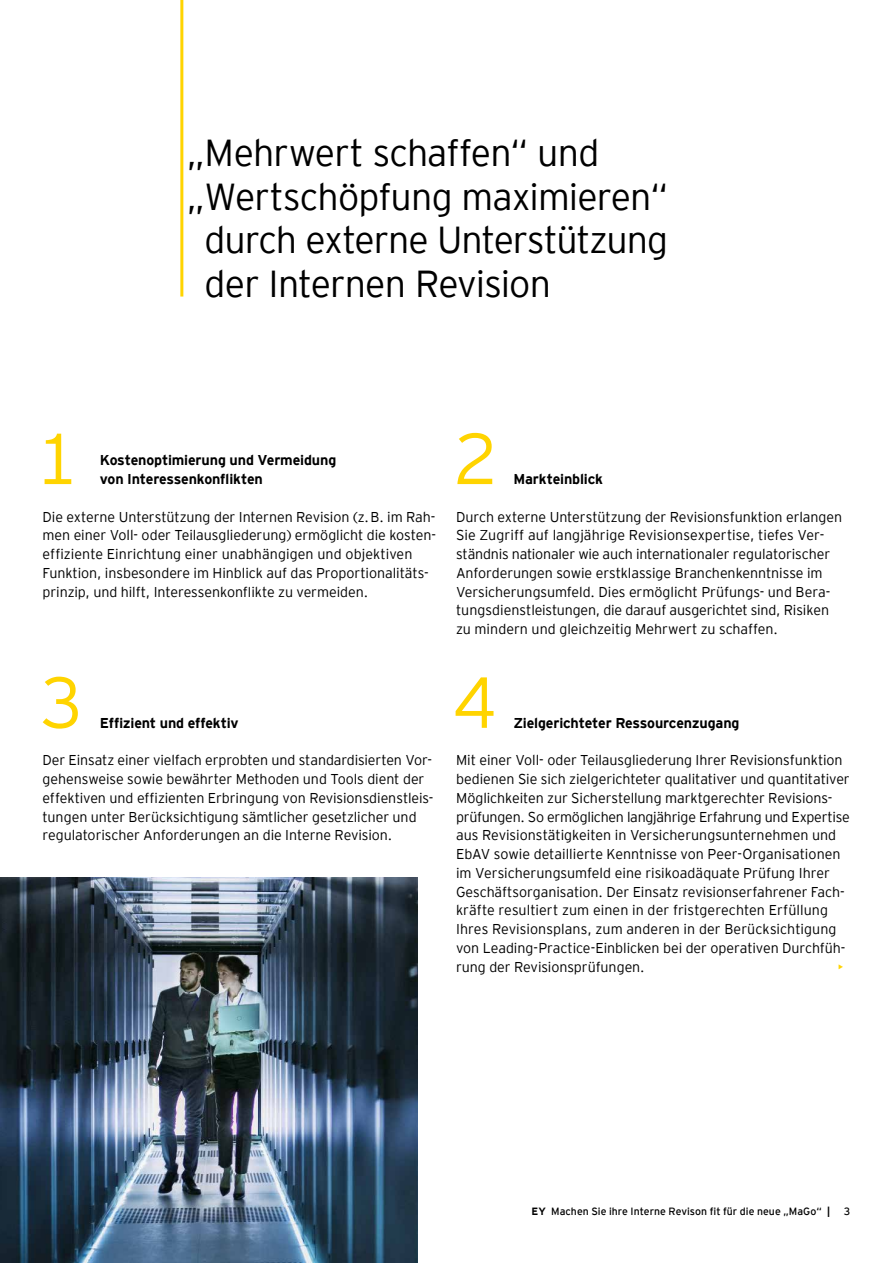
<style>
.page{position:relative;width:893px;height:1263px;background:#fff}
.page>*{position:absolute;margin:0;border:0;box-sizing:border-box;transform-origin:0 0}
.t1{font:300 72px "EY Interstate";color:#ffd400}
.t2{font:300 37.5px "EY Interstate";letter-spacing:-.025em;color:#000}
.t3{font:300 14.25px/18.8px "EY Interstate";letter-spacing:-.005em;color:#000}
.t4{font:700 14.25px/18.8px "EY Interstate";letter-spacing:-.01em;color:#000}
.t5{font:300 14.25px "EY Interstate";color:#ffd400}
.t6{font:10.5px "EY Interstate";letter-spacing:.005em;color:#000}
.s1{font-weight:700}
</style>
<div class="page">
<img style="left:0;top:878px;width:418px;height:385px">
<hr style="left:180px;top:0;width:3px;height:297px;background:#ffd400">
<h2 class="t2" style="left:187px;top:126px;width:414px">„Mehrwert schaffen“ und</h2>
<h2 class="t2" style="left:187px;top:170px;width:483px">„Wertschöpfung maximieren“</h2>
<h2 class="t2" style="left:205px;top:213px;width:465px">durch externe Unterstützung</h2>
<h2 class="t2" style="left:205px;top:257px;width:348px">der Internen Revision</h2>
<h1 class="t1" style="left:35px;top:407px;width:46px">1</h1>
<p class="t4" style="left:100px;top:450px;width:238px">Kostenoptimierung und Vermeidung von Interessenkonflikten</p>
<h1 class="t1" style="left:453px;top:407px;width:46px">2</h1>
<p class="t4" style="left:513px;top:469px;width:91px">Markteinblick</p>
<p class="t3" style="left:43px;top:506px;width:395px">Die externe Unterstützung der Internen Revision (z.B. im Rah&shy;men einer Voll- oder Teilausgliederung) ermöglicht die kosten&shy;effiziente Einrichtung einer unabhängigen und objektiven Funktion, insbesondere im Hinblick auf das Proportionalitäts&shy;prinzip, und hilft, Interessenkonflikte zu vermeiden.</p>
<h1 class="t1" style="left:39px;top:651px;width:46px">3</h1>
<p class="t4" style="left:100px;top:712px;width:140px">Effizient und effektiv</p>
<p class="t3" style="left:43px;top:750px;width:392px">Der Einsatz einer vielfach erprobten und standardisierten Vor&shy;gehensweise sowie bewährter Methoden und Tools dient der effektiven und effizienten Erbringung von Revisionsdienstleis&shy;tungen unter Berücksichtigung sämtlicher gesetzlicher und regulatorischer Anforderungen an die Interne Revision.</p>
<p class="t3" style="left:456px;top:506px;width:388px">Durch externe Unterstützung der Revisionsfunktion erlangen Sie Zugriff auf langjährige Revisionsexpertise, tiefes Ver&shy;ständnis nationaler wie auch internationaler regulatorischer Anforderungen sowie erstklassige Branchenkenntnisse im Versicherungsumfeld. Dies ermöglicht Prüfungs- und Bera&shy;tungsdienstleistungen, die darauf ausgerichtet sind, Risiken zu mindern und gleichzeitig Mehrwert zu schaffen.</p>
<h1 class="t1" style="left:452px;top:651px;width:46px">4</h1>
<p class="t4" style="left:513px;top:712px;width:228px">Zielgerichteter Ressourcenzugang</p>
<p class="t3" style="left:456px;top:750px;width:395px">Mit einer Voll- oder Teilausgliederung Ihrer Revisionsfunktion bedienen Sie sich zielgerichteter qualitativer und quantitativer Möglichkeiten zur Sicherstellung marktgerechter Revisions&shy;prüfungen. So ermöglichen langjährige Erfahrung und Expertise aus Revisionstätigkeiten in Versicherungsunternehmen und EbAV sowie detaillierte Kenntnisse von Peer-Organisationen im Versicherungsumfeld eine risikoadäquate Prüfung Ihrer Geschäftsorganisation. Der Einsatz revisionserfahrener Fach&shy;kräfte resultiert zum einen in der fristgerechten Erfüllung Ihres Revisionsplans, zum anderen in der Berücksichtigung von Leading-Practice-Einblicken bei der operativen Durchfüh&shy;rung der Revisionsprüfungen.</p>
<p class="t5" style="left:838px;top:956px;width:7px">•</p>
<p class="t6" style="left:531px;top:1204px;width:300px"><span class="s1">EY</span> Machen Sie ihre Interne Revison fit für die neue „MaGo“ <span class="s1">|</span></p>
<p class="t6" style="left:844px;top:1204px;width:8px">3</p>
</div>
